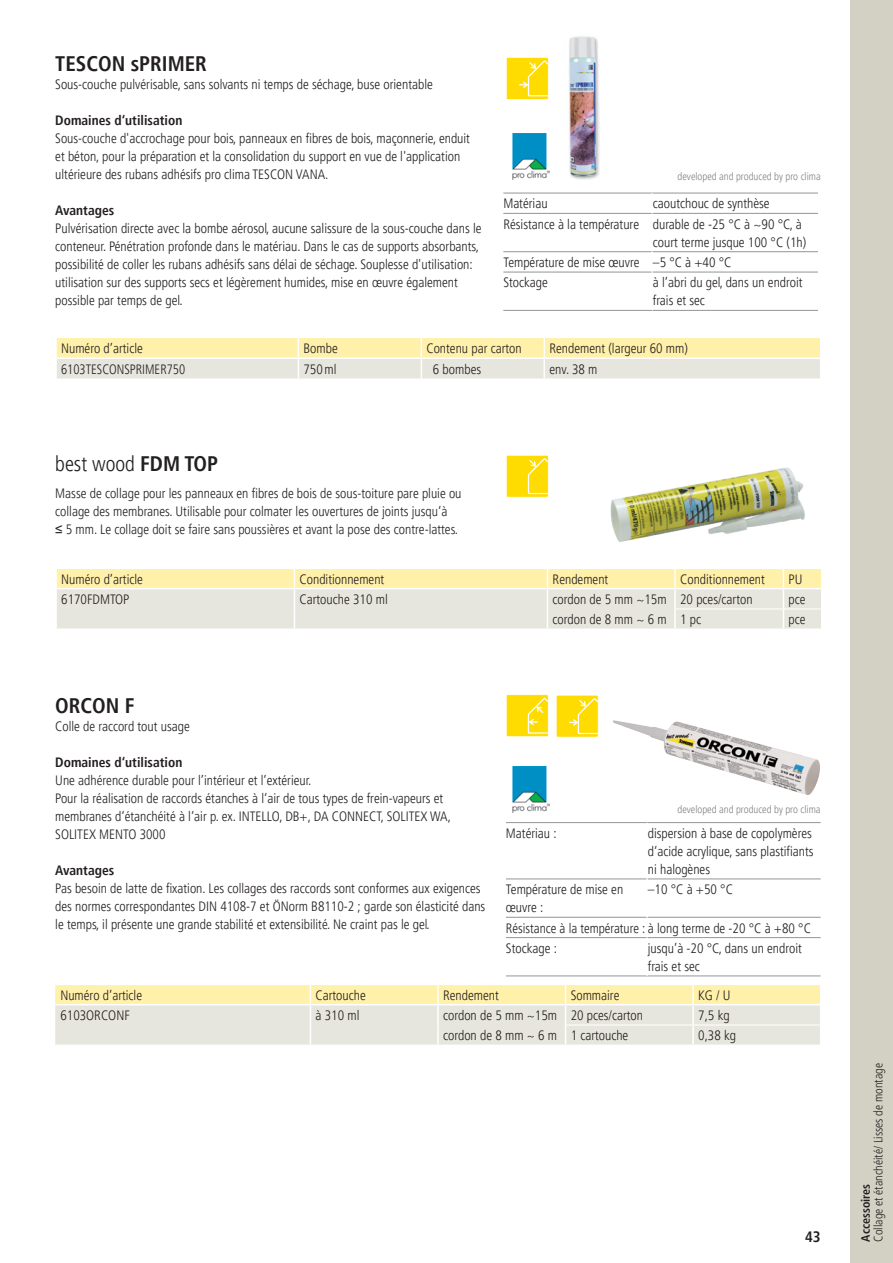
<style>
.page{position:relative;width:893px;height:1263px;background:#fff}
.page>*{position:absolute;margin:0;border:0;box-sizing:border-box;transform-origin:0 0}
.t1{font:700 condensed 21px "Frutiger LT Pro";color:#231f20}
.Eigenschaften_S1{font:300 condensed 21px "Frutiger LT Pro";color:#231f20}
.t2{font:700 condensed 15px "Frutiger LT Pro";color:#231f20}
.Eigenschaften_S1-2{font:300 condensed 13.5px/18px "Frutiger LT Pro";color:#231f20}
.t3{font:700 condensed 13.5px "Frutiger LT Pro";color:#231f20}
.Eigenschaften_S1-3{font:300 condensed 13.5px "Frutiger LT Pro";color:#231f20;scale:.95 1}
.t4{font:300 condensed 12px "Frutiger LT Pro";color:#231f20}
.t5{font:700 condensed 12px "Frutiger LT Pro";color:#231f20}
.t6{font:300 condensed 10.5px "Frutiger LT Pro";color:#808285}
.s1{font-weight:700}
.s2{font-family:"Arial";font-weight:400;font-stretch:normal}
</style>
<div class="page">
<div style="left:850px;top:0;width:43px;height:1263px;background:#d2d1c4"></div>
<img style="left:569px;top:36px;width:30px;height:144px">
<svg style="left:56px;top:337px;width:765px;height:41px;background:#f3ecc7"></svg>
<svg style="left:506px;top:57px;width:43px;height:43px;background:#ffe024"></svg>
<img style="left:512px;top:134px;width:37px;height:46px">
<svg style="left:55px;top:984px;width:765px;height:61px;background:#efeacf"></svg>
<hr style="left:55px;top:1044px;width:255px;height:2px;background:#fff">
<hr style="left:310px;top:1044px;width:128px;height:2px;background:#fff">
<hr style="left:438px;top:1044px;width:128px;height:2px;background:#fff">
<svg style="left:56px;top:568px;width:765px;height:61px;background:#efeacf"></svg>
<hr style="left:675px;top:628px;width:108px;height:2px;background:#fff">
<hr style="left:783px;top:628px;width:39px;height:2px;background:#fff">
<hr style="left:55px;top:628px;width:239px;height:2px;background:#fff">
<hr style="left:294px;top:628px;width:253px;height:2px;background:#fff">
<img style="left:610px;top:467px;width:195px;height:75px">
<svg style="left:506px;top:455px;width:43px;height:42px;background:#ffdf1d"></svg>
<hr style="left:506px;top:822px;width:141px;height:1px;background:#939598">
<hr style="left:647px;top:822px;width:174px;height:1px;background:#939598">
<hr style="left:506px;top:879px;width:141px;height:1px;background:#939598">
<hr style="left:647px;top:879px;width:174px;height:1px;background:#939598">
<hr style="left:506px;top:917px;width:141px;height:1px;background:#939598">
<hr style="left:647px;top:917px;width:174px;height:1px;background:#939598">
<hr style="left:506px;top:937px;width:141px;height:1px;background:#939598">
<hr style="left:647px;top:937px;width:174px;height:1px;background:#939598">
<hr style="left:506px;top:976px;width:141px;height:1px;background:#939598">
<hr style="left:647px;top:976px;width:174px;height:1px;background:#939598">
<hr style="left:646px;top:879px;width:2px;height:38px;background:#fff">
<hr style="left:646px;top:917px;width:2px;height:20px;background:#fff">
<img style="left:613px;top:720px;width:207px;height:75px">
<svg style="left:556px;top:695px;width:42px;height:42px;background:#ffdf1b"></svg>
<svg style="left:506px;top:694px;width:42px;height:43px;background:#ffe020"></svg>
<img style="left:512px;top:766px;width:37px;height:46px">
<hr style="left:503px;top:193px;width:149px;height:1px;background:#939598">
<hr style="left:652px;top:193px;width:166px;height:1px;background:#939598">
<hr style="left:503px;top:213px;width:149px;height:1px;background:#939598">
<hr style="left:652px;top:213px;width:166px;height:1px;background:#939598">
<hr style="left:503px;top:251px;width:149px;height:1px;background:#939598">
<hr style="left:652px;top:251px;width:166px;height:1px;background:#939598">
<hr style="left:503px;top:272px;width:149px;height:1px;background:#939598">
<hr style="left:652px;top:272px;width:166px;height:1px;background:#939598">
<hr style="left:503px;top:310px;width:149px;height:1px;background:#939598">
<hr style="left:652px;top:310px;width:166px;height:1px;background:#939598">
<hr style="left:651px;top:193px;width:2px;height:20px;background:#fff">
<hr style="left:651px;top:214px;width:2px;height:38px;background:#fff">
<hr style="left:651px;top:272px;width:2px;height:38px;background:#fff">
<p class="t1" style="left:55px;top:51px;width:153px">TESCON sPRIMER</p>
<p class="Eigenschaften_S1-2" style="left:55px;top:75px;width:379px">Sous-couche pulvérisable, sans solvants ni temps de séchage, buse orientable</p>
<p class="t3" style="left:55px;top:112px;width:129px">Domaines d‘utilisation</p>
<p class="Eigenschaften_S1-2" style="left:55px;top:129px;width:416px">Sous-couche d'accrochage pour bois, panneaux en fibres de bois, maçonnerie, enduit et béton, pour la préparation et la consolidation du support en vue de l'application ultérieure des rubans adhésifs pro clima TESCON VANA.</p>
<p class="t3" style="left:55px;top:202px;width:61px">Avantages</p>
<p class="Eigenschaften_S1-2" style="left:55px;top:219px;width:428px">Pulvérisation directe avec la bombe aérosol, aucune salissure de la sous-couche dans le conteneur. Pénétration profonde dans le matériau. Dans le cas de supports absorbants, possibilité de coller les rubans adhésifs sans délai de séchage. Souplesse d'utilisation: utilisation sur des supports secs et légèrement humides, mise en œuvre également possible par temps de gel.</p>
<p class="t6" style="left:678px;top:170px;width:145px">developed and produced by pro clima</p>
<p class="Eigenschaften_S1-2" style="left:503px;top:195px;width:46px">Matériau</p>
<p class="Eigenschaften_S1-2" style="left:653px;top:195px;width:118px">caoutchouc de synthèse</p>
<p class="Eigenschaften_S1-2" style="left:503px;top:215px;width:137px">Résistance à la température</p>
<p class="Eigenschaften_S1-2" style="left:653px;top:215px;width:155px">durable de -25 °C à ~90 °C, à court terme jusque 100 °C (1h)</p>
<p class="Eigenschaften_S1-2" style="left:503px;top:253px;width:138px">Température de mise œuvre</p>
<p class="Eigenschaften_S1-2" style="left:653px;top:253px;width:80px">–5 °C à +40 °C</p>
<p class="Eigenschaften_S1-2" style="left:503px;top:274px;width:46px">Stockage</p>
<p class="Eigenschaften_S1-2" style="left:653px;top:274px;width:151px">à l’abri du gel, dans un endroit frais et sec</p>
<p class="Eigenschaften_S1-2" style="left:61px;top:339px;width:83px">Numéro d’article</p>
<p class="Eigenschaften_S1-2" style="left:303px;top:339px;width:36px">Bombe</p>
<p class="Eigenschaften_S1-2" style="left:426px;top:339px;width:97px">Contenu par carton</p>
<p class="Eigenschaften_S1-2" style="left:549px;top:339px;width:140px">Rendement (largeur 60 mm)</p>
<p class="Eigenschaften_S1-3" style="left:61px;top:361px;width:132px">6103TESCONSPRIMER750</p>
<p class="Eigenschaften_S1-2" style="left:303px;top:360px;width:35px">750ml</p>
<p class="Eigenschaften_S1-2" style="left:433px;top:360px;width:50px">6 bombes</p>
<p class="Eigenschaften_S1-2" style="left:549px;top:360px;width:50px">env. 38 m</p>
<p class="Eigenschaften_S1" style="left:55px;top:451px;width:164px">best wood <span class="s1">FDM TOP</span></p>
<p class="Eigenschaften_S1-2" style="left:55px;top:484px;width:408px">Masse de collage pour les panneaux en fibres de bois de sous-toiture pare pluie ou</p>
<p class="Eigenschaften_S1-2" style="left:55px;top:502px;width:404px">collage des membranes. Utilisable pour colmater les ouvertures de joints jusqu‘à<br><span class="s2">≤</span> 5 mm. Le collage doit se faire sans poussières et avant la pose des contre-lattes.</p>
<p class="Eigenschaften_S1-2" style="left:61px;top:570px;width:83px">Numéro d’article</p>
<p class="Eigenschaften_S1-2" style="left:300px;top:570px;width:86px">Conditionnement</p>
<p class="Eigenschaften_S1-2" style="left:553px;top:570px;width:57px">Rendement</p>
<p class="Eigenschaften_S1-2" style="left:680px;top:570px;width:86px">Conditionnement</p>
<p class="Eigenschaften_S1-2" style="left:789px;top:570px;width:15px">PU</p>
<p class="Eigenschaften_S1-2" style="left:61px;top:590px;width:70px">6170FDMTOP</p>
<p class="Eigenschaften_S1-2" style="left:300px;top:590px;width:90px">Cartouche 310 ml</p>
<p class="Eigenschaften_S1-2" style="left:553px;top:590px;width:116px">cordon de 5 mm ~15m</p>
<p class="Eigenschaften_S1-2" style="left:680px;top:590px;width:74px">20 pces/carton</p>
<p class="Eigenschaften_S1-2" style="left:789px;top:590px;width:18px">pce</p>
<p class="Eigenschaften_S1-2" style="left:553px;top:611px;width:116px">cordon de 8 mm ~ 6 m</p>
<p class="Eigenschaften_S1-2" style="left:680px;top:611px;width:22px">1 pc</p>
<p class="Eigenschaften_S1-2" style="left:789px;top:611px;width:18px">pce</p>
<p class="t1" style="left:55px;top:694px;width:81px">ORCON F</p>
<p class="Eigenschaften_S1-2" style="left:55px;top:718px;width:136px">Colle de raccord tout usage</p>
<p class="t3" style="left:55px;top:755px;width:129px">Domaines d‘utilisation</p>
<p class="Eigenschaften_S1-2" style="left:55px;top:772px;width:258px">Une adhérence durable pour l’intérieur et l’extérieur.</p>
<p class="Eigenschaften_S1-2" style="left:55px;top:790px;width:397px">Pour la réalisation de raccords étanches à l‘air de tous types de frein-vapeurs et membranes d‘étanchéité à l‘air p. ex. INTELLO, DB+, DA CONNECT, SOLITEX WA,<br>SOLITEX MENTO 3000</p>
<p class="t3" style="left:55px;top:863px;width:61px">Avantages</p>
<p class="Eigenschaften_S1-2" style="left:55px;top:880px;width:432px">Pas besoin de latte de fixation. Les collages des raccords sont conformes aux exigences des normes correspondantes DIN 4108-7 et ÖNorm B8110-2 ; garde son élasticité dans le temps, il présente une grande stabilité et extensibilité. Ne craint pas le gel.</p>
<p class="t6" style="left:677px;top:803px;width:145px">developed and produced by pro clima</p>
<p class="Eigenschaften_S1-2" style="left:506px;top:824px;width:52px">Matériau :</p>
<p class="Eigenschaften_S1-2" style="left:648px;top:824px;width:167px">dispersion à base de copolymères d‘acide acrylique, sans plastifiants ni halogènes</p>
<p class="Eigenschaften_S1-2" style="left:506px;top:881px;width:119px">Température de mise en œuvre :</p>
<p class="Eigenschaften_S1-2" style="left:648px;top:881px;width:87px">–10 °C à +50 °C</p>
<p class="Eigenschaften_S1-2" style="left:506px;top:919px;width:306px">Résistance à la température : à long terme de -20 °C à +80 °C</p>
<p class="Eigenschaften_S1-2" style="left:506px;top:939px;width:52px">Stockage :</p>
<p class="Eigenschaften_S1-2" style="left:648px;top:939px;width:156px">jusqu’à -20 °C, dans un endroit frais et sec</p>
<p class="Eigenschaften_S1-2" style="left:60px;top:986px;width:83px">Numéro d’article</p>
<p class="Eigenschaften_S1-2" style="left:315px;top:986px;width:52px">Cartouche</p>
<p class="Eigenschaften_S1-2" style="left:443px;top:986px;width:57px">Rendement</p>
<p class="Eigenschaften_S1-2" style="left:571px;top:986px;width:50px">Sommaire</p>
<p class="Eigenschaften_S1-2" style="left:698px;top:986px;width:34px">KG / U</p>
<p class="Eigenschaften_S1-2" style="left:60px;top:1006px;width:71px">6103ORCONF</p>
<p class="Eigenschaften_S1-2" style="left:315px;top:1006px;width:45px">à 310 ml</p>
<p class="Eigenschaften_S1-2" style="left:443px;top:1006px;width:116px">cordon de 5 mm ~15m</p>
<p class="Eigenschaften_S1-2" style="left:571px;top:1006px;width:74px">20 pces/carton</p>
<p class="Eigenschaften_S1-2" style="left:698px;top:1006px;width:33px">7,5 kg</p>
<p class="Eigenschaften_S1-2" style="left:443px;top:1027px;width:116px">cordon de 8 mm ~ 6 m</p>
<p class="Eigenschaften_S1-2" style="left:571px;top:1027px;width:59px">1 cartouche</p>
<p class="Eigenschaften_S1-2" style="left:698px;top:1027px;width:39px">0,38 kg</p>
<p class="t2" style="left:805px;top:1227px;width:17px">43</p>
<p class="t4" style="left:872px;top:1242px;width:180px;rotate:-90deg">Collage et étanchéité/ Lisses de montage</p>
<p class="t5" style="left:858px;top:1242px;width:59px;rotate:-90deg">Accessoires</p>
</div>
